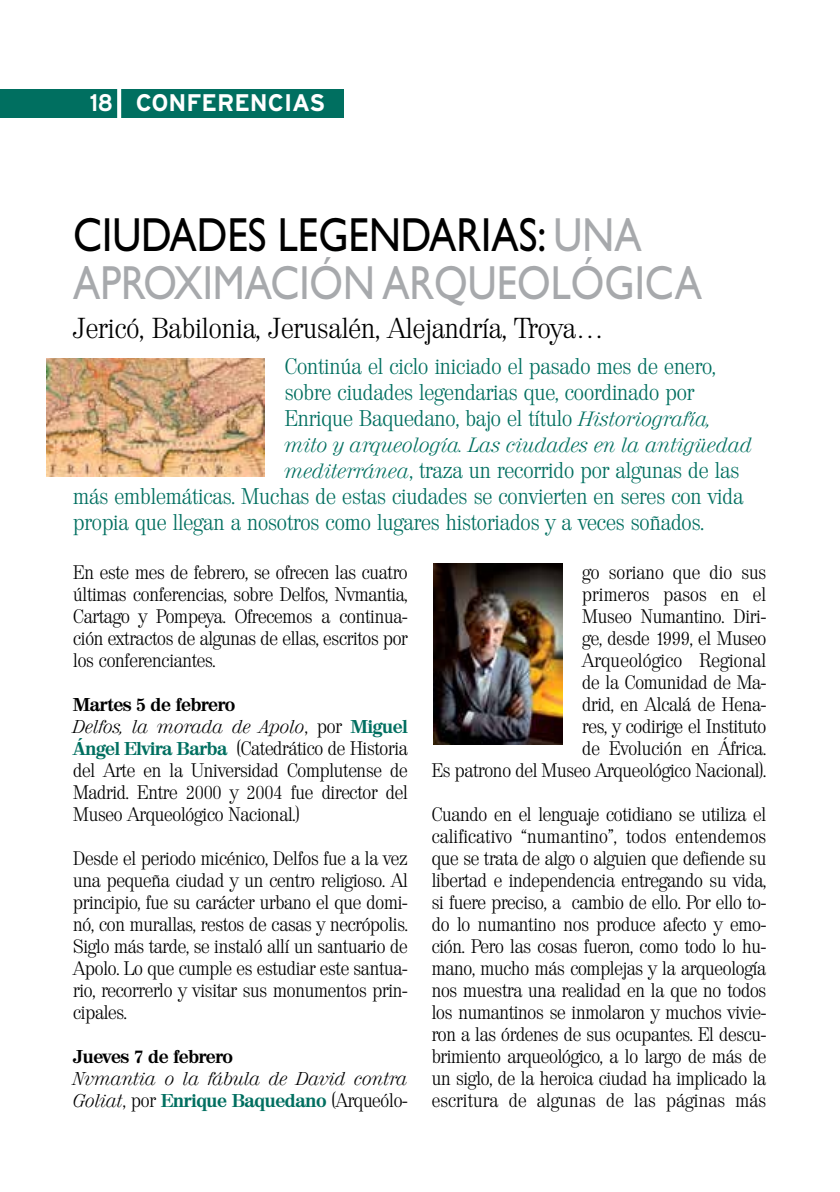
<style>
.page{position:relative;width:840px;height:1192px;background:#fff}
.page>*{position:absolute;margin:0;border:0;box-sizing:border-box;transform-origin:0 0}
.t1{font:48px/48px "Gill Sans";color:#a7a9ac;scale:.85 1}
.t2{font:300 28px "Valencia";color:#000}
.t3{font:700 24px "Interstate";color:#fff;scale:.9 1}
.t4{font:300 22px/26px "Valencia";letter-spacing:-.005em;color:#006f60}
.t5{font:italic 300 20px "Valencia";letter-spacing:-.005em;color:#006f60}
.t6{font:300 19px/22px "Valencia";letter-spacing:-.01em;color:#000;text-align:justify}
.t7{font:italic 300 18px/22px "Valencia";letter-spacing:-.01em;color:#000}
.t8{font:700 18px "Valencia";letter-spacing:-.015em;color:#000}
.s1{color:#000}
.s2{font-style:italic;font-size:20px}
.s3{font-weight:700;font-style:normal}
.s4{font-style:normal;font-size:19px}
.s5{font-weight:700;font-style:normal;color:#006f60}
.s6{font-weight:700;font-size:18px;color:#006f60}
</style>
<div class="page">
<div style="left:0;top:89px;width:343px;height:28px;background:#006f60"></div>
<svg style="left:117px;top:89px;width:4px;height:29px"></svg>
<img style="left:46px;top:358px;width:219px;height:118px">
<img style="left:433px;top:564px;width:129px;height:180px">
<p class="t3" style="left:90px;top:94px;width:263px">18 CONFERENCIAS</p>
<h1 class="t1" style="left:73px;top:216px;width:740px"><span class="s1">CIUDADES LEGENDARIAS:</span> UNA<br>APROXIMACIÓN ARQUEOLÓGICA</h1>
<h2 class="t2" style="left:73px;top:318px;width:531px">Jericó, Babilonia, Jerusalén, Alejandría, Troya…</h2>
<p class="t4" style="left:285px;top:355px;width:432px">Continúa el ciclo iniciado el pasado mes de enero, sobre ciudades legendarias que, coordinado por<br>Enrique Baquedano, bajo el título <span class="s2">Historiografía,</span></p>
<p class="t5" style="left:285px;top:437px;width:469px">mito y arqueología. Las ciudades en la antigüedad</p>
<p class="t4" style="left:73px;top:459px;width:671px;text-indent:211px"><span class="s2">mediterránea</span>, traza un recorrido por algunas de las más emblemáticas. Muchas de estas ciudades se convierten en seres con vida propia que llegan a nosotros como lugares historiados y a veces soñados.</p>
<p class="t6" style="left:73px;top:563px;width:336px">En este mes de febrero, se ofrecen las cuatro últimas conferencias, sobre Delfos, Nvmantia, Cartago y Pompeya. Ofrecemos a continua&shy;ción extractos de algunas de ellas, escritos por los conferenciantes.</p>
<p class="t7" style="left:73px;top:695px;width:336px"><span class="s3">Martes 5 de febrero<br></span>Delfos, la morada de Apolo<span class="s4">, por</span> <span class="s5">Miguel</span></p>
<p class="t6" style="left:73px;top:739px;width:336px"><span class="s6">Ángel Elvira Barba</span> (Catedrático de Historia del Arte en la Universidad Complutense de Madrid. Entre 2000 y 2004 fue director del Museo Arqueológico Nacional.)</p>
<p class="t6" style="left:73px;top:849px;width:336px">Desde el periodo micénico, Delfos fue a la vez una pequeña ciudad y un centro religioso. Al principio, fue su carácter urbano el que domi&shy;nó, con murallas, restos de casas y necrópolis.<br>Siglo más tarde, se instaló allí un santuario de Apolo. Lo que cumple es estudiar este santua&shy;rio, recorrerlo y visitar sus monumentos prin&shy;cipales.</p>
<p class="t8" style="left:73px;top:1049px;width:161px">Jueves 7 de febrero</p>
<p class="t7" style="left:73px;top:1069px;width:336px">Nvmantia o la fábula de David contra<br>Goliat<span class="s4">, por</span> <span class="s5">Enrique Baquedano</span> <span class="s4">(Arqueólo-</span></p>
<p class="t6" style="left:431px;top:563px;width:336px;text-align:right">go soriano que dio sus<br>primeros pasos en el<br>Museo Numantino. Diri-<br>ge, desde 1999, el Museo<br>Arqueológico Regional<br>de la Comunidad de Ma-<br>drid, en Alcalá de Hena-<br>res, y codirige el Instituto<br>de Evolución en África.<br>Es patrono del Museo Arqueológico Nacional).</p>
<p class="t6" style="left:431px;top:805px;width:336px">Cuando en el lenguaje cotidiano se utiliza el calificativo “numantino”, todos entendemos que se trata de algo o alguien que defiende su libertad e independencia entregando su vida, si fuere preciso, a cambio de ello. Por ello to&shy;do lo numantino nos produce afecto y emo&shy;ción. Pero las cosas fueron, como todo lo hu&shy;mano, mucho más complejas y la arqueología nos muestra una realidad en la que no todos los numantinos se inmolaron y muchos vivie&shy;ron a las órdenes de sus ocupantes. El descu&shy;brimiento arqueológico, a lo largo de más de un siglo, de la heroica ciudad ha implicado la escritura de algunas de las páginas más</p>
</div>
